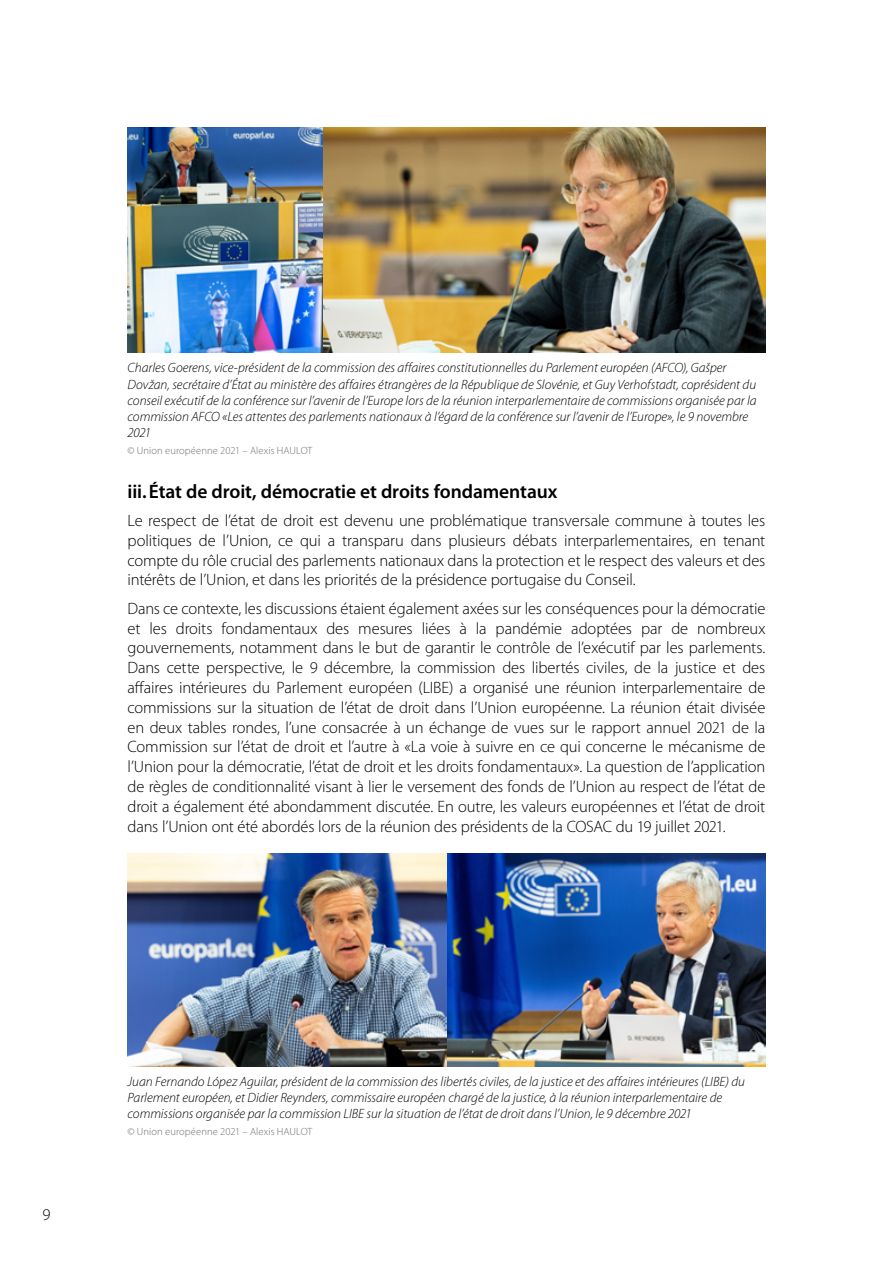
<style>
.page{position:relative;width:893px;height:1263px;background:#fff}
.page>*{position:absolute;margin:0;border:0;box-sizing:border-box;transform-origin:0 0}
.t1{font:600 19.5px "Myriad Pro";letter-spacing:-.005em;color:#000}
.t2{font:300 16.5px/19.8px "Myriad Pro";letter-spacing:-.01em;color:#000;text-align:justify}
.t3{font:italic 300 13.5px/16.2px "Myriad Pro";color:#000}
.t4{font:300 10.5px "Myriad Pro";letter-spacing:.005em;color:#706f6f}
</style>
<div class="page">
<img style="left:128px;top:127px;width:637px;height:225px">
<img style="left:128px;top:853px;width:637px;height:213px">
<p class="t3" style="left:128px;top:360px;width:631px">Charles Goerens, vice-président de la commission des affaires constitutionnelles du Parlement européen (AFCO), Gašper Dovžan, secrétaire d’État au ministère des affaires étrangères de la République de Slovénie, et Guy Verhofstadt, coprésident du conseil exécutif de la conférence sur l’avenir de l’Europe lors de la réunion interparlementaire de commissions organisée par la commission AFCO «Les attentes des parlements nationaux à l’égard de la conférence sur l’avenir de l’Europe», le 9 novembre 2021</p>
<p class="t4" style="left:128px;top:445px;width:186px">© Union européenne 2021 – Alexis HAULOT</p>
<p class="t1" style="left:128px;top:480px;width:431px">iii.État de droit, démocratie et droits fondamentaux</p>
<p class="t2" style="left:128px;top:511px;width:639px">Le respect de l’état de droit est devenu une problématique transversale commune à toutes les politiques de l’Union, ce qui a transparu dans plusieurs débats interparlementaires, en tenant compte du rôle crucial des parlements nationaux dans la protection et le respect des valeurs et des intérêts de l’Union, et dans les priorités de la présidence portugaise du Conseil.</p>
<p class="t2" style="left:128px;top:599px;width:639px">Dans ce contexte, les discussions étaient également axées sur les conséquences pour la démocratie et les droits fondamentaux des mesures liées à la pandémie adoptées par de nombreux gouvernements, notamment dans le but de garantir le contrôle de l’exécutif par les parlements.<br>Dans cette perspective, le 9 décembre, la commission des libertés civiles, de la justice et des affaires intérieures du Parlement européen (LIBE) a organisé une réunion interparlementaire de commissions sur la situation de l’état de droit dans l’Union européenne. La réunion était divisée en deux tables rondes, l’une consacrée à un échange de vues sur le rapport annuel 2021 de la Commission sur l’état de droit et l’autre à «La voie à suivre en ce qui concerne le mécanisme de l’Union pour la démocratie, l’état de droit et les droits fondamentaux». La question de l’application de règles de conditionnalité visant à lier le versement des fonds de l’Union au respect de l’état de droit a également été abondamment discutée. En outre, les valeurs européennes et l’état de droit dans l’Union ont été abordés lors de la réunion des présidents de la COSAC du 19 juillet 2021.</p>
<p class="t2" style="left:43px;top:1205px;width:10px">9</p>
<p class="t3" style="left:128px;top:1074px;width:619px">Juan Fernando López Aguilar, président de la commission des libertés civiles, de la justice et des affaires intérieures (LIBE) du<br>Parlement européen, et Didier Reynders, commissaire européen chargé de la justice, à la réunion interparlementaire de commissions organisée par la commission LIBE sur la situation de l’état de droit dans l’Union, le 9 décembre 2021</p>
<p class="t4" style="left:128px;top:1126px;width:186px">© Union européenne 2021 – Alexis HAULOT</p>
</div>
